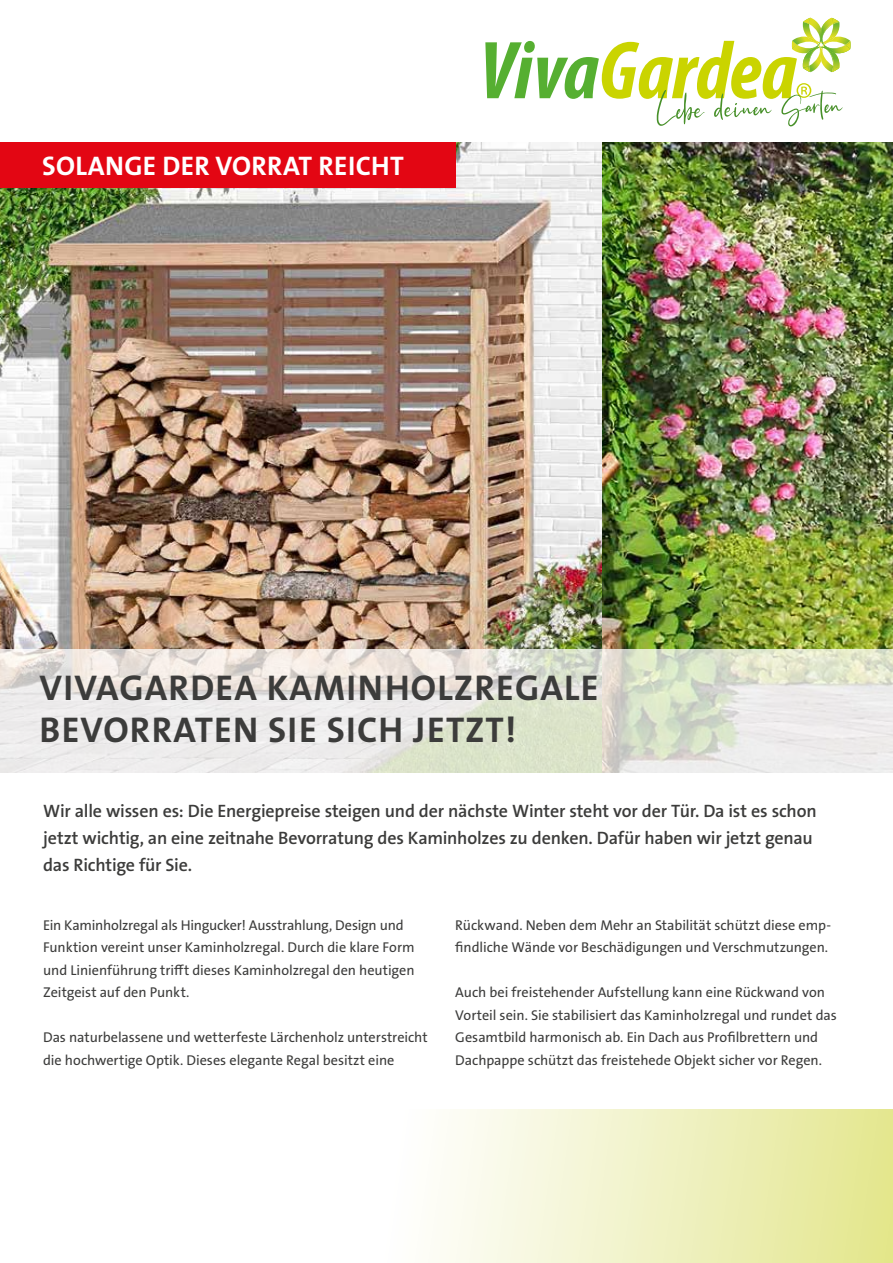
<style>
.page{position:relative;width:893px;height:1263px;background:#fff}
.page>*{position:absolute;margin:0;border:0;box-sizing:border-box;transform-origin:0 0}
.t1{font:700 36px/42px "The Sans B W7";letter-spacing:.035em;color:#3c3c3b}
.t2{font:700 27px "The Sans B W7";letter-spacing:.015em;color:#fff}
.t3{font:600 18px/27px "The Sans B W6";letter-spacing:-.01em;color:#3c3c3b}
.t4{font:14.25px/22.5px "The Sans B W5 Plain";letter-spacing:-.005em;color:#3c3c3b}
</style>
<div class="page">
<svg style="left:431px;top:1110px;width:462px;height:153px"></svg>
<img style="left:0;top:142px;width:602px;height:507px">
<img style="left:602px;top:142px;width:291px;height:507px">
<svg style="left:485px;top:18px;width:366px;height:109px"></svg>
<div style="left:0;top:457px;width:12px;height:90px;background:#fff"></div>
<div style="left:0;top:142px;width:455px;height:45px;background:#e30613"></div>
<svg style="left:0;top:649px;width:893px;height:123px"></svg>
<h2 class="t2" style="left:42px;top:148px;width:363px">SOLANGE DER VORRAT REICHT</h2>
<h1 class="t1" style="left:40px;top:667px;width:561px">VIVAGARDEA KAMINHOLZREGALE<br>BEVORRATEN SIE SICH JETZT!</h1>
<p class="t3" style="left:43px;top:798px;width:775px">Wir alle wissen es: Die Energiepreise steigen und der nächste Winter steht vor der Tür. Da ist es schon jetzt wichtig, an eine zeitnahe Bevorratung des Kaminholzes zu denken. Dafür haben wir jetzt genau das Richtige für Sie.</p>
<p class="t4" style="left:43px;top:914px;width:373px">Ein Kaminholzregal als Hingucker! Ausstrahlung, Design und Funktion vereint unser Kaminholzregal. Durch die klare Form und Linienführung trifft dieses Kaminholzregal den heutigen Zeitgeist auf den Punkt.</p>
<p class="t4" style="left:43px;top:1026px;width:386px">Das naturbelassene und wetterfeste Lärchenholz unterstreicht die hochwertige Optik. Dieses elegante Regal besitzt eine</p>
<p class="t4" style="left:455px;top:914px;width:377px">Rückwand. Neben dem Mehr an Stabilität schützt diese emp&shy;findliche Wände vor Beschädigungen und Verschmutzungen.</p>
<p class="t4" style="left:455px;top:981px;width:383px">Auch bei freistehender Aufstellung kann eine Rückwand von Vorteil sein. Sie stabilisiert das Kaminholzregal und rundet das Gesamtbild harmonisch ab. Ein Dach aus Profilbrettern und Dachpappe schützt das freistehede Objekt sicher vor Regen.</p>
</div>
